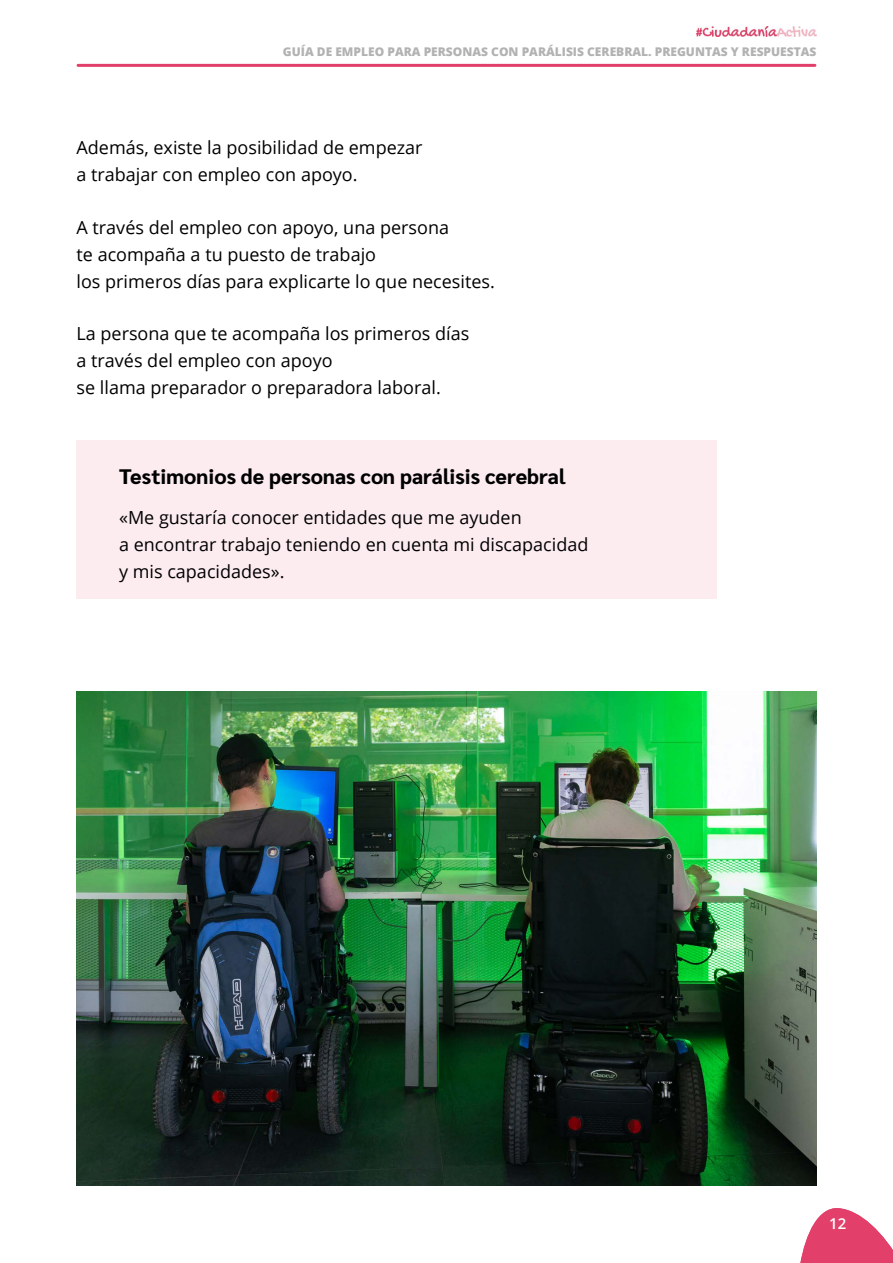
<style>
.page{position:relative;width:893px;height:1263px;background:#fff}
.page>*{position:absolute;margin:0;border:0;box-sizing:border-box;transform-origin:0 0}
.t1{font:800 21px "Sarabun";color:#000}
.t2{font:18px/27px "Open Sans";color:#000}
.t3{font:600 15px "Open Sans";color:#fff}
.t4{font:800 12px "Open Sans";color:#b3b2b2}
</style>
<div class="page">
<img style="left:696px;top:26px;width:120px;height:11px">
<hr style="left:78px;top:64px;width:737px;height:3px;background:#e2406a">
<svg style="left:800px;top:1208px;width:93px;height:55px"></svg>
<div style="left:77px;top:440px;width:640px;height:159px;background:#fcecf0"></div>
<img style="left:77px;top:692px;width:739px;height:493px">
<p class="t4" style="left:283px;top:43px;width:535px">GUÍA DE EMPLEO PARA PERSONAS CON PARÁLISIS CEREBRAL. PREGUNTAS Y RESPUESTAS</p>
<p class="t2" style="left:77px;top:134px;width:348px">Además, existe la posibilidad de empezar a trabajar con empleo con apoyo.</p>
<p class="t2" style="left:77px;top:213px;width:420px">A través del empleo con apoyo, una persona<br>te acompaña a tu puesto de trabajo<br>los primeros días para explicarte lo que necesites.</p>
<p class="t2" style="left:77px;top:320px;width:394px">La persona que te acompaña los primeros días a través del empleo con apoyo<br>se llama preparador o preparadora laboral.</p>
<h4 class="t1" style="left:119px;top:464px;width:448px">Testimonios de personas con parálisis cerebral</h4>
<p class="t2" style="left:119px;top:503px;width:471px">«Me gustaría conocer entidades que me ayuden<br>a encontrar trabajo teniendo en cuenta mi discapacidad y mis capacidades».</p>
<p class="t3" style="left:829px;top:1213px;width:19px">12</p>
</div>
